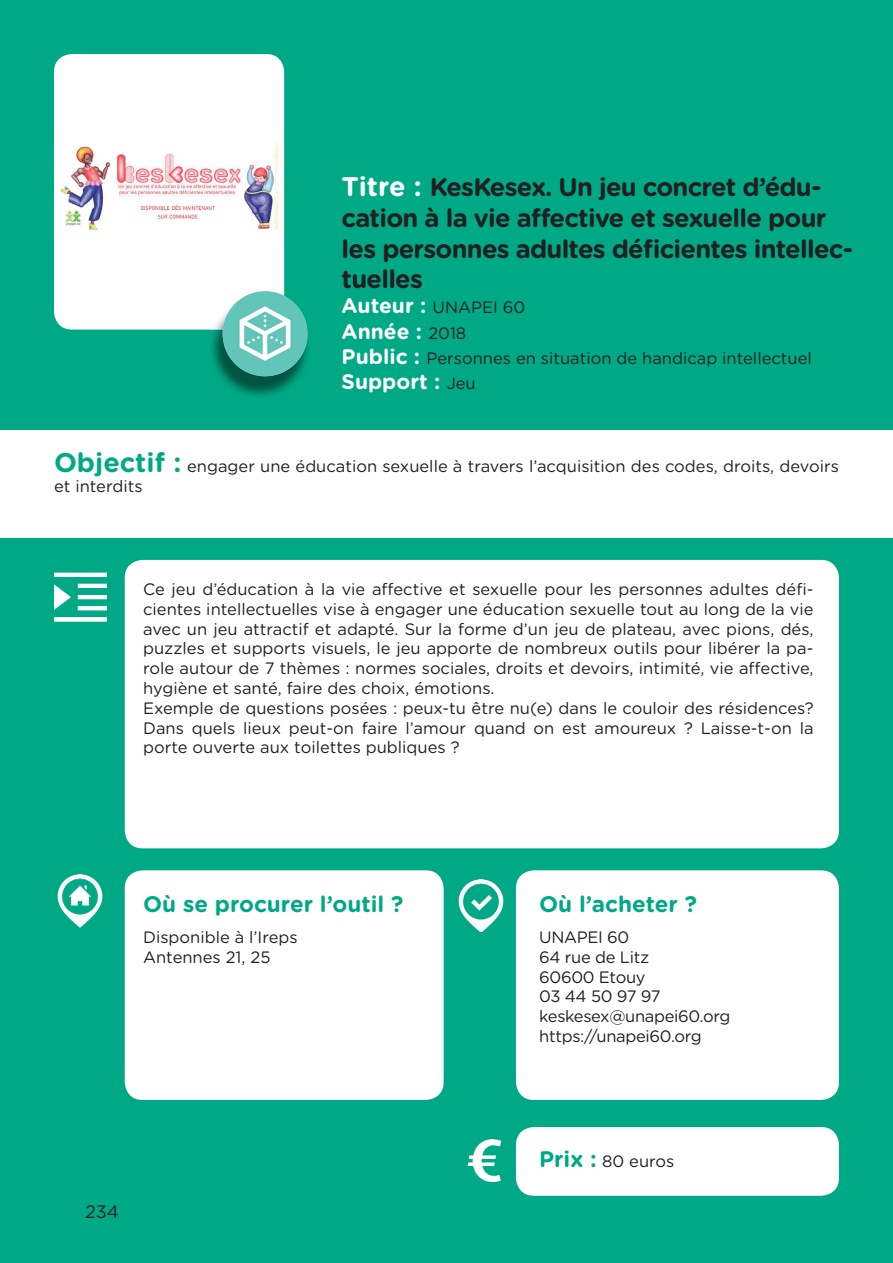
<style>
.page{position:relative;width:893px;height:1263px;background:#00a986}
.page>*{position:absolute;margin:0;border:0;box-sizing:border-box;transform-origin:0 0}
.t1{font:700 25.5px/30.6px "Gotham Rounded";letter-spacing:-.03em;color:#231f20}
.t2{font:700 22.5px "Gotham Rounded";color:#00a986}
.t3{font:700 21px "Gotham Rounded";color:#fff}
.t4{font:18px "Gotham Rounded";color:#231f20}
.t5{font:16.5px/19.8px "Gotham Rounded";color:#231f20}
.t6{font:16.5px/19.8px "Gotham Rounded";letter-spacing:-.02em;color:#231f20}
.s1{font-size:27px;color:#fff}
.s2{font-weight:700;font-size:21px;color:#fff}
.s3{font-weight:400;font-size:16.5px;color:#231f20}
.s4{font-weight:700;font-size:27px;color:#00a986}
.s5{font-weight:700;font-size:22.5px;color:#00a986}
</style>
<div class="page">
<div style="left:0;top:430px;width:893px;height:108px;background:#fff"></div>
<div style="left:54px;top:54px;width:230px;height:276px;background:#fff;border-radius:18px"></div>
<div style="left:125px;top:560px;width:714px;height:288px;background:#fff;border-radius:18px"></div>
<div style="left:125px;top:870px;width:319px;height:230px;background:#fff;border-radius:18px"></div>
<img style="left:54px;top:572px;width:52px;height:50px">
<img style="left:57px;top:875px;width:46px;height:52px">
<img style="left:458px;top:879px;width:46px;height:53px">
<div style="left:516px;top:870px;width:323px;height:230px;background:#fff;border-radius:18px"></div>
<div style="left:516px;top:1127px;width:323px;height:69px;background:#fff;border-radius:18px"></div>
<img style="left:467px;top:1140px;width:35px;height:41px">
<img style="left:61px;top:143px;width:216px;height:86px">
<img style="left:212px;top:330px;width:96px;height:66px">
<img style="left:209px;top:297px;width:34px;height:33px">
<div style="left:223px;top:291px;width:85px;height:85px;background:#61c5b9;border-radius:50%"></div>
<img style="left:239px;top:307px;width:52px;height:54px">
<h1 class="t1" style="left:342px;top:171px;width:513px"><span class="s1">Titre :</span> KesKesex. Un jeu concret d’édu&shy;cation à la vie affective et sexuelle pour les personnes adultes déficientes intellec&shy;tuelles</h1>
<p class="t5" style="left:342px;top:297px;width:185px"><span class="s2">Auteur :</span> UNAPEI 60</p>
<p class="t3" style="left:342px;top:316px;width:126px">Année : <span class="s3">2018</span></p>
<p class="t5" style="left:342px;top:347px;width:472px"><span class="s2">Public :</span> Personnes en situation de handicap intellectuel</p>
<p class="t3" style="left:342px;top:366px;width:136px">Support : <span class="s3">Jeu</span></p>
<p class="t5" style="left:54px;top:456px;width:786px"><span class="s4">Objectif :</span> engager une éducation sexuelle à travers l’acquisition des codes, droits, devoirs et interdits</p>
<p class="t5" style="left:143px;top:578px;width:672px">Ce jeu d’éducation à la vie affective et sexuelle pour les personnes adultes défi&shy;cientes intellectuelles vise à engager une éducation sexuelle tout au long de la vie avec un jeu attractif et adapté. Sur la forme d’un jeu de plateau, avec pions, dés, puzzles et supports visuels, le jeu apporte de nombreux outils pour libérer la pa&shy;role autour de 7 thèmes : normes sociales, droits et devoirs, intimité, vie affective, hygiène et santé, faire des choix, émotions.<br>Exemple de questions posées : peux-tu être nu(e) dans le couloir des résidences?<br>Dans quels lieux peut-on faire l’amour quand on est amoureux ? Laisse-t-on la porte ouverte aux toilettes publiques ?</p>
<h2 class="t2" style="left:143px;top:888px;width:262px">Où se procurer l’outil ?</h2>
<p class="t5" style="left:143px;top:926px;width:156px">Disponible à l’Ireps<br>Antennes 21, 25</p>
<p class="t4" style="left:85px;top:1199px;width:35px">234</p>
<h2 class="t2" style="left:539px;top:888px;width:159px">Où l’acheter ?</h2>
<p class="t6" style="left:539px;top:926px;width:193px">UNAPEI 60<br>64 rue de Litz<br>60600 Etouy<br>03 44 50 97 97 keskesex@unapei60.org https://unapei60.org</p>
<p class="t5" style="left:539px;top:1150px;width:137px"><span class="s5">Prix :</span> 80 euros</p>
</div>
